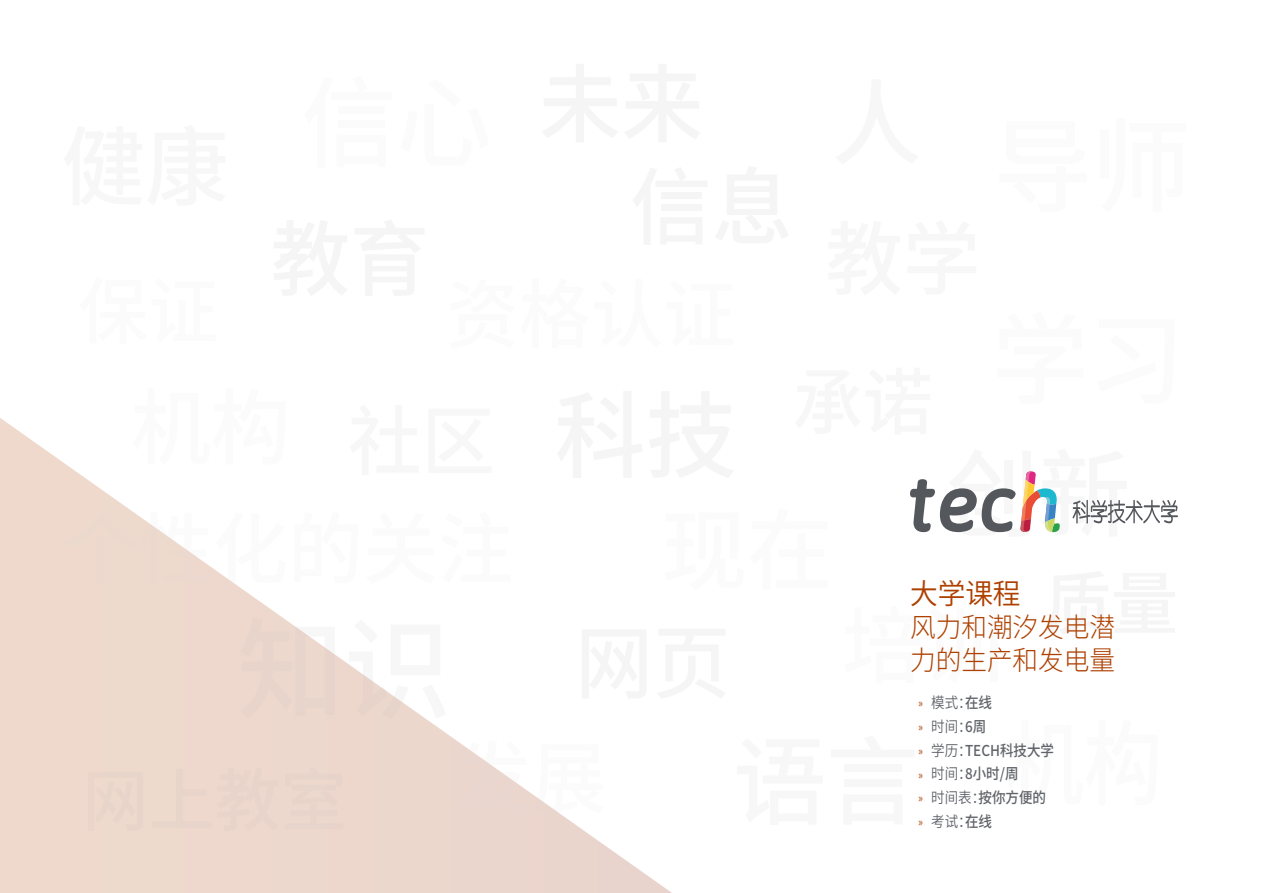
<style>
.page{position:relative;width:1263px;height:893px;background:#fff}
.page>*{position:absolute;margin:0;border:0;box-sizing:border-box;transform-origin:0 0}
.t1{font:28.5px "Source Han Sans CN";color:#ae4000}
.t2{font:300 27px/33px "Source Han Sans CN";color:#ae4000;scale:.95 1}
.t3{font:500 15px/23.7px "Source Han Sans CN";color:#61646a;scale:.9 1}
.s1{font-family:"Myriad Pro";font-weight:400;font-size:12px;color:#ae4000}
.s2{font-weight:400}
</style>
<div class="page">
<svg style="left:0;top:418px;width:672px;height:475px"></svg>
<div style="left:338px;top:120px;width:47px;height:8px;background:#fbfbfb"></div>
<div style="left:338px;top:106px;width:47px;height:8px;background:#fbfbfb"></div>
<div style="left:661px;top:205px;width:40px;height:6px;background:#f5f5f5"></div>
<div style="left:661px;top:193px;width:40px;height:6px;background:#f5f5f5"></div>
<div style="left:1100px;top:130px;width:9px;height:49px;background:#fbfbfb"></div>
<svg style="left:133px;top:418px;width:153px;height:47px"></svg>
<svg style="left:649px;top:418px;width:23px;height:60px"></svg>
<svg style="left:557px;top:418px;width:86px;height:60px"></svg>
<svg style="left:428px;top:418px;width:64px;height:55px"></svg>
<svg style="left:350px;top:418px;width:69px;height:57px"></svg>
<svg style="left:441px;top:512px;width:69px;height:71px"></svg>
<svg style="left:366px;top:512px;width:69px;height:72px"></svg>
<svg style="left:294px;top:512px;width:64px;height:71px"></svg>
<svg style="left:216px;top:512px;width:70px;height:72px"></svg>
<svg style="left:66px;top:512px;width:144px;height:72px"></svg>
<div style="left:97px;top:536px;width:7px;height:48px;background:#ecd9ce"></div>
<svg style="left:349px;top:619px;width:97px;height:100px"></svg>
<svg style="left:240px;top:617px;width:95px;height:102px;background:#ecd9d0"></svg>
<svg style="left:664px;top:512px;width:8px;height:78px"></svg>
<div style="left:1114px;top:592px;width:61px;height:5px;background:#f5f5f5"></div>
<svg style="left:457px;top:740px;width:147px;height:73px"></svg>
<svg style="left:656px;top:629px;width:16px;height:70px"></svg>
<svg style="left:582px;top:629px;width:65px;height:70px"></svg>
<div style="left:990px;top:608px;width:7px;height:74px;background:#fbfbfb"></div>
<div style="left:973px;top:613px;width:7px;height:59px;background:#fbfbfb"></div>
<div style="left:152px;top:767px;width:191px;height:64px;background:#edd8cd"></div>
<div style="left:88px;top:772px;width:55px;height:59px;background:#e9d5ca"></div>
<div style="left:844px;top:764px;width:57px;height:8px;background:#f7f7f7"></div>
<div style="left:844px;top:779px;width:57px;height:7px;background:#f7f7f7"></div>
<svg style="left:910px;top:471px;width:268px;height:62px"></svg>
<h1 class="t1" style="left:910px;top:578px;width:112px">大学课程</h1>
<h2 class="t2" style="left:910px;top:611px;width:217px">风力和潮汐发电潜力的生产和发电量</h2>
<p class="t3" style="left:918px;top:691px;width:152px"><span class="s1">»</span> <span class="s2">模式：</span>在线<br><span class="s1">»</span> <span class="s2">时间：</span>6周<br><span class="s1">»</span> <span class="s2">学历：</span>TECH科技大学<span class="s1">»</span> <span class="s2">时间：</span>8小时/周<br><span class="s1">»</span> <span class="s2">时间表：</span>按你方便的<span class="s1">»</span> <span class="s2">考试：</span>在线</p>
</div>
